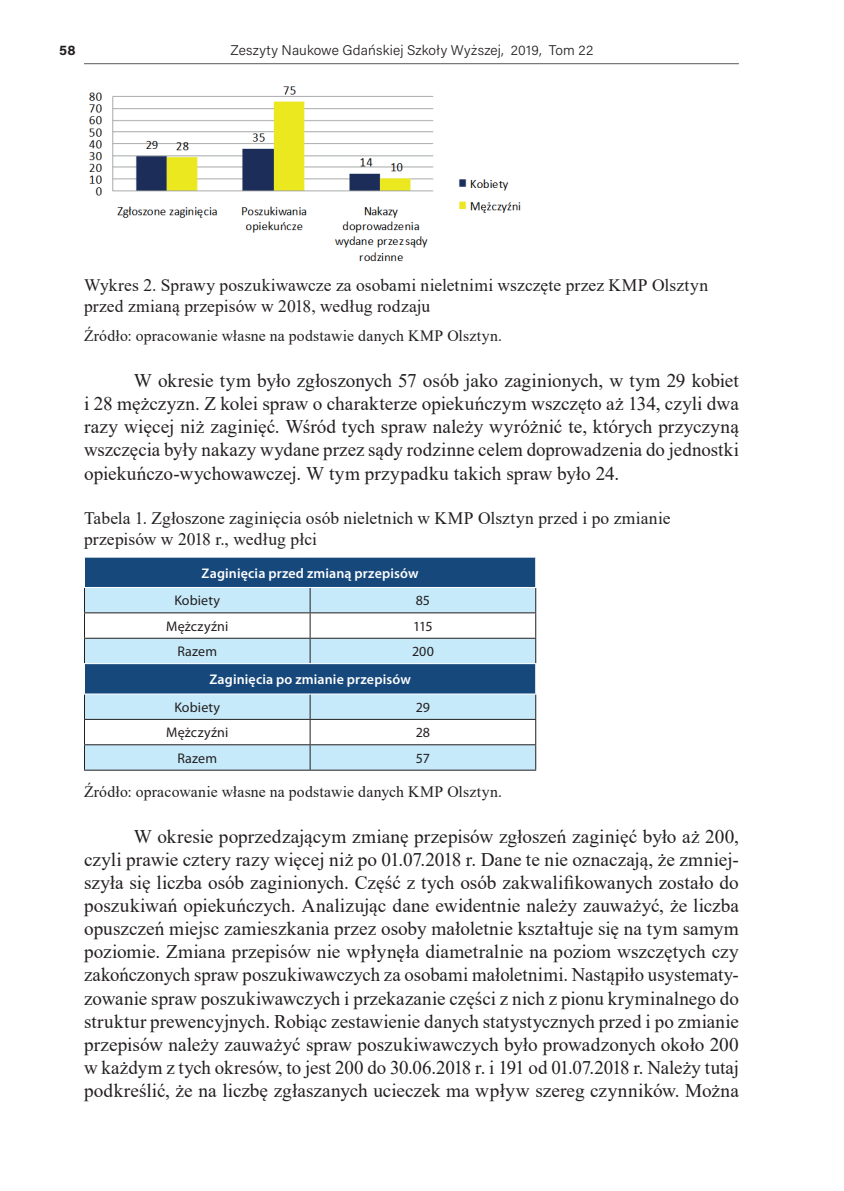
<style>
.page{position:relative;width:844px;height:1191px;background:#fff}
.page>*{position:absolute;margin:0;border:0;box-sizing:border-box;transform-origin:0 0}
.t1{font:19.25px/23.1px "Times New Roman";color:#231f20;text-align:justify}
.t2{font:17.5px/21px "Times New Roman";letter-spacing:.005em;color:#231f20}
.t3{font:15.75px "Times New Roman";letter-spacing:.01em;color:#231f20}
.t4{font:600 14px "Myriad Pro";letter-spacing:.01em;color:#fff}
.t5{font:14px "Myriad Pro";letter-spacing:.01em;color:#231f20}
.t6{font:300 14px "Acumin Pro";letter-spacing:.01em;color:#231f20}
.t7{font:700 14px "Acumin Pro";color:#231f20}
</style>
<div class="page">
<hr style="left:84px;top:63px;width:654px;height:1px;background:#57585a">
<img style="left:89px;top:86px;width:432px;height:176px">
<div style="left:85px;top:557px;width:450px;height:30px;background:#16487c"></div>
<svg style="left:85px;top:588px;width:450px;height:181px;fill:#c6eafa"></svg>
<hr style="left:84px;top:612px;width:226px;height:1px;background:#231f20">
<hr style="left:310px;top:612px;width:226px;height:1px;background:#231f20">
<hr style="left:84px;top:638px;width:226px;height:1px;background:#231f20">
<hr style="left:310px;top:638px;width:226px;height:1px;background:#231f20">
<svg style="left:309px;top:588px;width:1px;height:75px"></svg>
<hr style="left:84px;top:719px;width:226px;height:1px;background:#231f20">
<hr style="left:310px;top:719px;width:226px;height:1px;background:#231f20">
<hr style="left:84px;top:744px;width:226px;height:1px;background:#231f20">
<hr style="left:310px;top:744px;width:226px;height:1px;background:#231f20">
<svg style="left:309px;top:694px;width:1px;height:75px"></svg>
<hr style="left:84px;top:769px;width:226px;height:1px;background:#231f20">
<hr style="left:310px;top:769px;width:226px;height:1px;background:#231f20">
<hr style="left:84px;top:663px;width:226px;height:1px;background:#fff">
<svg style="left:84px;top:588px;width:1px;height:181px"></svg>
<hr style="left:310px;top:663px;width:226px;height:1px;background:#fff">
<svg style="left:535px;top:588px;width:1px;height:181px"></svg>
<hr style="left:84px;top:693px;width:226px;height:1px;background:#fff">
<hr style="left:310px;top:693px;width:226px;height:1px;background:#fff">
<p class="t7" style="left:59px;top:40px;width:18px">58</p>
<p class="t6" style="left:230px;top:40px;width:364px">Zeszyty Naukowe Gdańskiej Szkoły Wyższej, 2019, Tom 22</p>
<p class="t2" style="left:84px;top:274px;width:625px">Wykres 2. Sprawy poszukiwawcze za osobami nieletnimi wszczęte przez KMP Olsztyn przed zmianą przepisów w 2018, według rodzaju</p>
<p class="t3" style="left:84px;top:324px;width:419px">Źródło: opracowanie własne na podstawie danych KMP Olsztyn.</p>
<p class="t1" style="left:84px;top:368px;width:656px;text-indent:50px">W okresie tym było zgłoszonych 57 osób jako zaginionych, w tym 29 kobiet i 28 mężczyzn. Z kolei spraw o charakterze opiekuńczym wszczęto aż 134, czyli dwa razy więcej niż zaginięć. Wśród tych spraw należy wyróżnić te, których przyczyną wszczęcia były nakazy wydane przez sądy rodzinne celem doprowadzenia do jednostki opiekuńczo-wychowawczej. W tym przypadku takich spraw było 24.</p>
<p class="t2" style="left:84px;top:507px;width:587px">Tabela 1. Zgłoszone zaginięcia osób nieletnich w KMP Olsztyn przed i po zmianie przepisów w 2018 r., według płci</p>
<p class="t4" style="left:201px;top:564px;width:218px">Zaginięcia przed zmianą przepisów</p>
<p class="t5" style="left:174px;top:592px;width:47px">Kobiety</p>
<p class="t5" style="left:415px;top:592px;width:16px">85</p>
<p class="t5" style="left:166px;top:617px;width:64px">Mężczyźni</p>
<p class="t5" style="left:413px;top:617px;width:21px">115</p>
<p class="t5" style="left:177px;top:643px;width:41px">Razem</p>
<p class="t5" style="left:412px;top:643px;width:23px">200</p>
<p class="t4" style="left:209px;top:670px;width:203px">Zaginięcia po zmianie przepisów</p>
<p class="t5" style="left:174px;top:698px;width:47px">Kobiety</p>
<p class="t5" style="left:415px;top:698px;width:16px">29</p>
<p class="t5" style="left:166px;top:724px;width:64px">Mężczyźni</p>
<p class="t5" style="left:415px;top:724px;width:16px">28</p>
<p class="t5" style="left:177px;top:749px;width:41px">Razem</p>
<p class="t5" style="left:416px;top:749px;width:16px">57</p>
<p class="t3" style="left:84px;top:780px;width:419px">Źródło: opracowanie własne na podstawie danych KMP Olsztyn.</p>
<p class="t1" style="left:84px;top:824px;width:656px;text-indent:50px">W okresie poprzedzającym zmianę przepisów zgłoszeń zaginięć było aż 200, czyli prawie cztery razy więcej niż po 01.07.2018 r. Dane te nie oznaczają, że zmniej&shy;szyła się liczba osób zaginionych. Część z tych osób zakwalifikowanych zostało do poszukiwań opiekuńczych. Analizując dane ewidentnie należy zauważyć, że liczba opuszczeń miejsc zamieszkania przez osoby małoletnie kształtuje się na tym samym poziomie. Zmiana przepisów nie wpłynęła diametralnie na poziom wszczętych czy zakończonych spraw poszukiwawczych za osobami małoletnimi. Nastąpiło usystematy&shy;zowanie spraw poszukiwawczych i przekazanie części z nich z pionu kryminalnego do struktur prewencyjnych. Robiąc zestawienie danych statystycznych przed i po zmianie przepisów należy zauważyć spraw poszukiwawczych było prowadzonych około 200 w każdym z tych okresów, to jest 200 do 30.06.2018 r. i 191 od 01.07.2018 r. Należy tutaj podkreślić, że na liczbę zgłaszanych ucieczek ma wpływ szereg czynników. Można</p>
</div>
